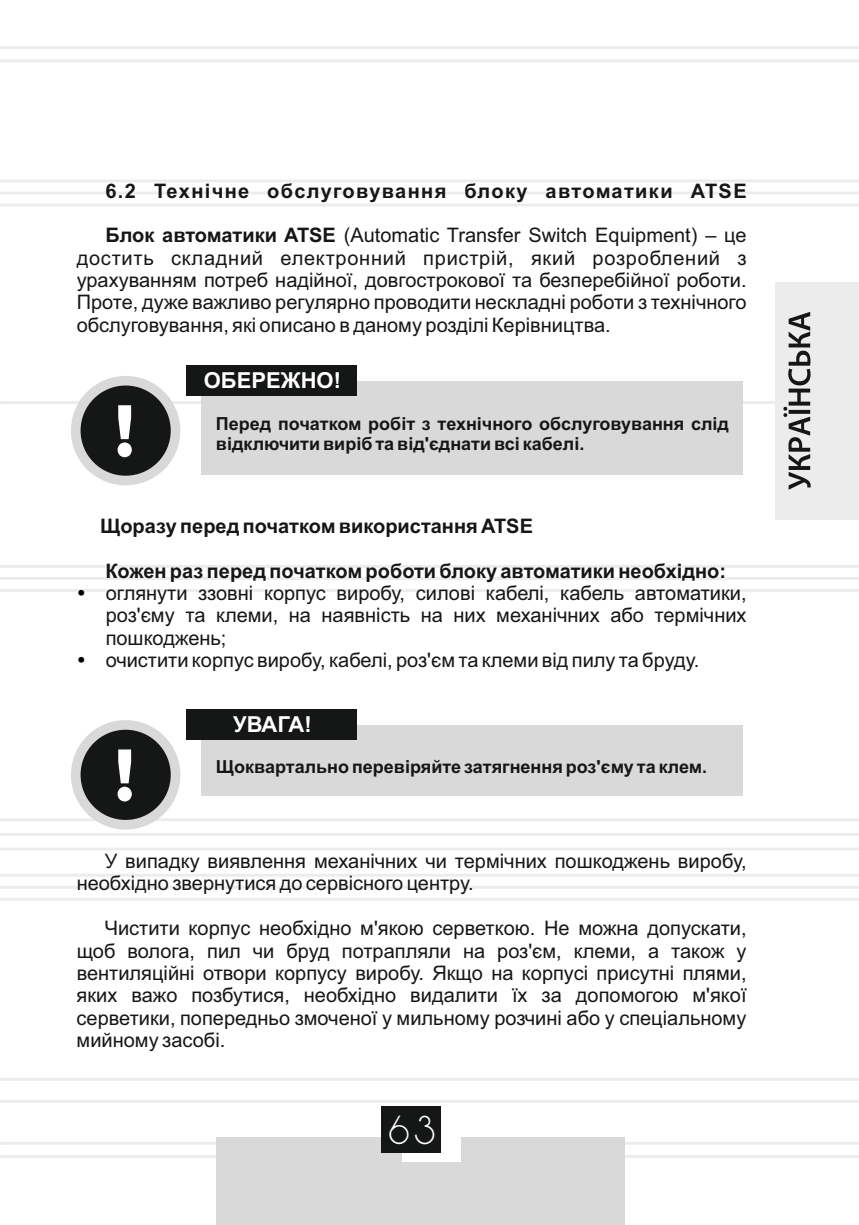
<style>
.page{position:relative;width:859px;height:1225px;background:#fff}
.page>*{position:absolute;margin:0;border:0;box-sizing:border-box;transform-origin:0 0}
.t1{font:35px "DS Standart Cyr";color:#fff}
.t2{font:700 22px "Arial";color:#fff}
.t3{font:20px/22.4px "Arial";color:#151616;text-align:justify}
.t4{font:700 20px "Arial";color:#151616}
.t5{font:700 20px "Arial";letter-spacing:.07em;color:#151616}
.t6{font:700 18px/20.2px "Arial";color:#151616}
.s1{font-weight:700}
</style>
<div class="page">
<hr style="left:0;top:179px;width:859px;height:3px;background:#ececec">
<svg style="left:0;top:191px;width:859px;height:3px"></svg>
<hr style="left:0;top:204px;width:859px;height:2px;background:#ececec">
<hr style="left:0;top:565px;width:859px;height:3px;background:#ececec">
<hr style="left:0;top:577px;width:859px;height:3px;background:#ececec">
<hr style="left:0;top:589px;width:859px;height:3px;background:#ececec">
<hr style="left:0;top:818px;width:859px;height:3px;background:#ececec">
<hr style="left:0;top:833px;width:859px;height:3px;background:#ececec">
<hr style="left:0;top:847px;width:859px;height:3px;background:#ececec">
<hr style="left:0;top:874px;width:859px;height:2px;background:#ececec">
<hr style="left:0;top:886px;width:859px;height:3px;background:#ececec">
<hr style="left:0;top:898px;width:859px;height:2px;background:#ececec">
<hr style="left:0;top:1141px;width:859px;height:3px;background:#ececec">
<hr style="left:0;top:1155px;width:859px;height:2px;background:#ececec">
<hr style="left:0;top:46px;width:859px;height:3px;background:#ececec">
<hr style="left:0;top:59px;width:859px;height:3px;background:#ececec">
<hr style="left:0;top:1078px;width:859px;height:2px;background:#ececec">
<hr style="left:0;top:1100px;width:859px;height:2px;background:#ececec">
<hr style="left:0;top:401px;width:859px;height:3px;background:#ececec">
<div style="left:216px;top:1137px;width:409px;height:88px;background:#d9d9da"></div>
<div style="left:403px;top:1109px;width:58px;height:53px;background:#fff"></div>
<div style="left:381px;top:1106px;width:60px;height:47px;background:#151616"></div>
<div style="left:776px;top:282px;width:83px;height:237px;background:#ececec"></div>
<svg style="left:783px;top:312px;width:28px;height:178px"></svg>
<div style="left:71px;top:376px;width:109px;height:109px;border:19px solid #d9d9da;border-radius:50%"></div>
<div style="left:81px;top:385px;width:90px;height:91px;background:#151616;border-radius:50%"></div>
<svg style="left:118px;top:405px;width:14px;height:52px"></svg>
<div style="left:201px;top:381px;width:542px;height:93px;background:#d9d9da"></div>
<div style="left:186px;top:365px;width:170px;height:30px;background:#151616"></div>
<div style="left:71px;top:720px;width:109px;height:109px;border:19px solid #d9d9da;border-radius:50%"></div>
<div style="left:81px;top:729px;width:90px;height:91px;background:#151616;border-radius:50%"></div>
<svg style="left:118px;top:749px;width:14px;height:52px"></svg>
<div style="left:201px;top:725px;width:542px;height:71px;background:#d9d9da"></div>
<div style="left:186px;top:709px;width:170px;height:30px;background:#151616"></div>
<p class="t5" style="left:105px;top:183px;width:643px">6.2 Технічне обслуговування блоку автоматики ATSE</p>
<p class="t3" style="left:77px;top:226px;width:671px;text-indent:29px"><span class="s1">Блок автоматики ATSE</span> (Automatic Transfer Switch Equipment) – це достить складний електронний пристрій, який розроблений з урахуванням потреб надійної, довгострокової та безперебійної роботи.<br>Проте, дуже важливо регулярно проводити нескладні роботи з технічного обслуговування, які описано в даному розділі Керівництва.</p>
<p class="t2" style="left:204px;top:372px;width:139px">ОБЕРЕЖНО!</p>
<p class="t6" style="left:216px;top:415px;width:514px">Перед початком робіт з технічного обслуговування слід відключити виріб та від'єднати всі кабелі.</p>
<p class="t4" style="left:100px;top:518px;width:434px">Щоразу перед початком використання ATSE</p>
<p class="t4" style="left:105px;top:563px;width:622px">Кожен раз перед початком роботи блоку автоматики необхідно:</p>
<p class="t3" style="left:106px;top:583px;width:642px;text-align:left">оглянути ззовні корпус виробу, силові кабелі, кабель автоматики, роз'єму та клеми, на наявність на них механічних або термічних пошкоджень;<br>очистити корпус виробу, кабелі, роз'єм та клеми від пилу та бруду.</p>
<p class="t2" style="left:233px;top:716px;width:80px">УВАГА!</p>
<p class="t6" style="left:216px;top:758px;width:493px">Щоквартально перевіряйте затягнення роз'єму та клем.</p>
<p class="t3" style="left:77px;top:851px;width:671px;text-indent:28px">У випадку виявлення механічних чи термічних пошкоджень виробу, необхідно звернутися до сервісного центру.</p>
<p class="t3" style="left:77px;top:918px;width:671px;text-indent:28px">Чистити корпус необхідно м'якою серветкою. Не можна допускати, щоб волога, пил чи бруд потрапляли на роз'єм, клеми, а також у вентиляційні отвори корпусу виробу. Якщо на корпусі присутні плями, яких важо позбутися, необхідно видалити їх за допомогою м'якої серветики, попередньо змоченої у мильному розчині або у спеціальному мийному засобі.</p>
<h1 class="t1" style="left:389px;top:1115px;width:48px">63</h1>
</div>
